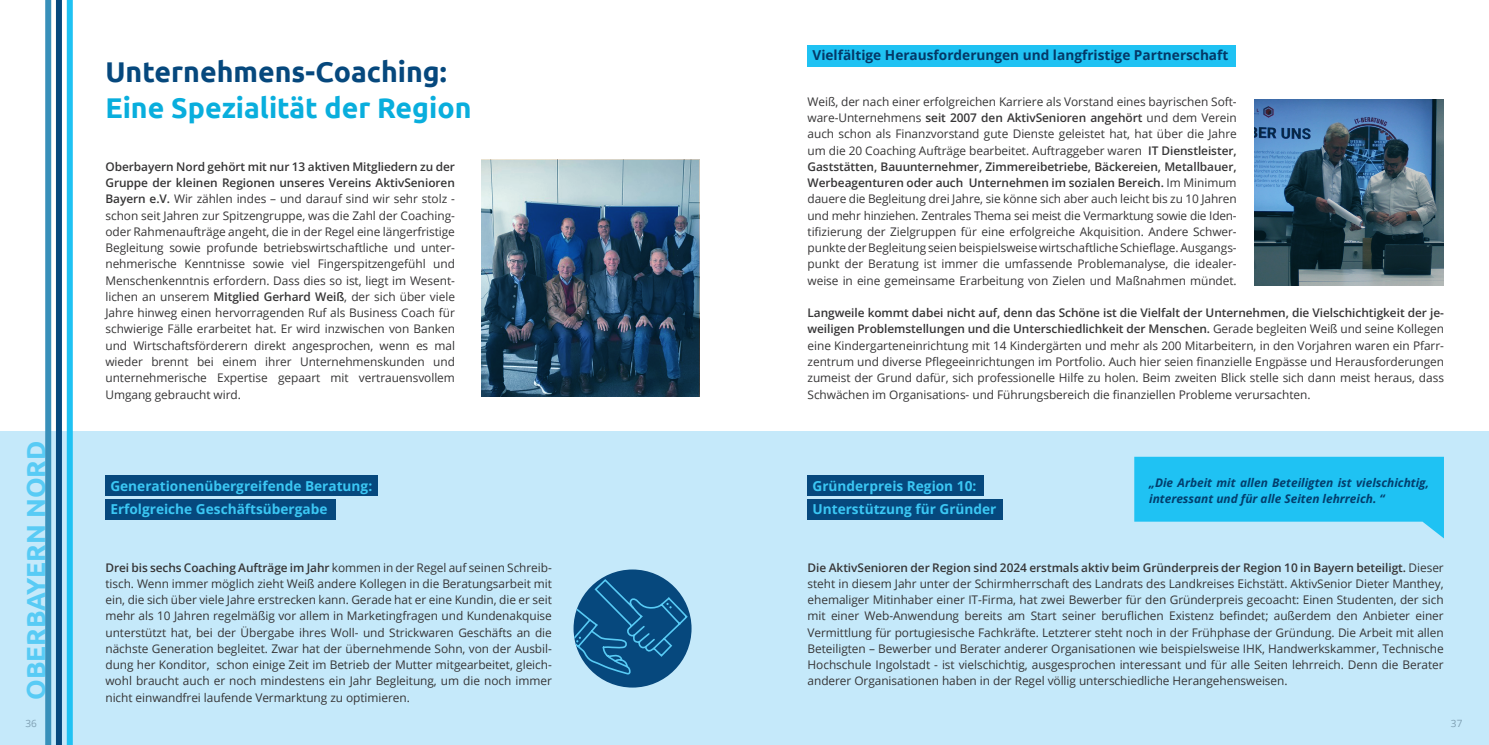
<style>
.page{position:relative;width:1489px;height:745px;background:#fff}
.page>*{position:absolute;margin:0;border:0;box-sizing:border-box;transform-origin:0 0}
.t1{font:700 28.5px "Ubuntu";color:#09aedd}
.t2{font:700 28.5px "Ubuntu";color:#06487d}
.t3{font:700 26.12px "Ubuntu";color:#58cbf5}
.t4{font:700 13.62px/22.5px "Open Sans";color:#3bc7f4}
.t5{font:700 13.62px "Open Sans";color:#043867}
.t6{font:11.88px/16.2px "Open Sans";letter-spacing:-.005em;color:#363536;text-align:justify}
.t7{font:italic 700 11.88px/16.2px "Open Sans";color:#023e6d}
.t8{font:10px "Open Sans";color:#7fa0b3}
.s1{font-weight:600}
</style>
<div class="page">
<div style="left:0;top:431px;width:1488px;height:313px;background:#c5e9fa"></div>
<div style="left:105px;top:475px;width:273px;height:20px;background:#06487d"></div>
<div style="left:105px;top:499px;width:230px;height:20px;background:#06487d"></div>
<div style="left:573px;top:569px;width:118px;height:118px;background:#06487d;border-radius:50%"></div>
<svg style="left:573px;top:577px;width:116px;height:97px"></svg>
<img style="left:481px;top:160px;width:218px;height:236px">
<div style="left:807px;top:45px;width:429px;height:21px;background:#1fc2f3"></div>
<img style="left:1254px;top:99px;width:189px;height:186px">
<svg style="left:1134px;top:456px;width:309px;height:82px"></svg>
<div style="left:807px;top:475px;width:176px;height:20px;background:#06487d"></div>
<div style="left:807px;top:499px;width:196px;height:20px;background:#06487d"></div>
<svg style="left:45px;top:0;width:28px;height:744px"></svg>
<h2 class="t3" style="left:20px;top:699px;width:260px;rotate:-90deg">OBERBAYERN NORD</h2>
<h1 class="t2" style="left:105px;top:54px;width:343px">Unternehmens-Coaching:</h1>
<h1 class="t1" style="left:105px;top:91px;width:367px">Eine Spezialität der Region</h1>
<p class="t6" style="left:105px;top:158px;width:351px"><span class="s1">Oberbayern Nord gehört mit nur 13 aktiven Mitgliedern zu der Gruppe der kleinen Regionen unseres Vereins AktivSenioren Bayern e.V.</span> Wir zählen indes – und darauf sind wir sehr stolz - schon seit Jahren zur Spitzengruppe, was die Zahl der Coaching&shy;oder Rahmenaufträge angeht, die in der Regel eine längerfristige Begleitung sowie profunde betriebswirtschaftliche und unter&shy;nehmerische Kenntnisse sowie viel Fingerspitzengefühl und Menschenkenntnis erfordern. Dass dies so ist, liegt im Wesent&shy;lichen an unserem <span class="s1">Mitglied Gerhard Weiß</span>, der sich über viele Jahre hinweg einen hervorragenden Ruf als Business Coach für schwierige Fälle erarbeitet hat. Er wird inzwischen von Banken und Wirtschaftsförderern direkt angesprochen, wenn es mal wieder brennt bei einem ihrer Unternehmenskunden und unternehmerische Expertise gepaart mit vertrauensvollem Umgang gebraucht wird.</p>
<p class="t4" style="left:110px;top:474px;width:263px">Generationenübergreifende Beratung:<br>Erfolgreiche Geschäftsübergabe</p>
<p class="t5" style="left:812px;top:46px;width:417px">Vielfältige Herausforderungen und langfristige Partnerschaft</p>
<p class="t6" style="left:807px;top:93px;width:430px">Weiß, der nach einer erfolgreichen Karriere als Vorstand eines bayrischen Soft&shy;ware-Unternehmens <span class="s1">seit 2007 den AktivSenioren angehört</span> und dem Verein auch schon als Finanzvorstand gute Dienste geleistet hat, hat über die Jahre um die 20 Coaching Aufträge bearbeitet. Auftraggeber waren <span class="s1">IT Dienstleister, Gaststätten, Bauunternehmer, Zimmereibetriebe, Bäckereien, Metallbauer, Werbeagenturen oder auch Unternehmen im sozialen Bereich.</span> Im Minimum dauere die Begleitung drei Jahre, sie könne sich aber auch leicht bis zu 10 Jahren und mehr hinziehen. Zentrales Thema sei meist die Vermarktung sowie die Iden&shy;tifizierung der Zielgruppen für eine erfolgreiche Akquisition. Andere Schwer&shy;punkte der Begleitung seien beispielsweise wirtschaftliche Schieflage. Ausgangs&shy;punkt der Beratung ist immer die umfassende Problemanalyse, die idealer&shy;weise in eine gemeinsame Erarbeitung von Zielen und Maßnahmen mündet.</p>
<p class="t6" style="left:807px;top:304px;width:638px"><span class="s1">Langweile kommt dabei nicht auf, denn das Schöne ist die Vielfalt der Unternehmen, die Vielschichtigkeit der je&shy;weiligen Problemstellungen und die Unterschiedlichkeit der Menschen.</span> Gerade begleiten Weiß und seine Kollegen eine Kindergarteneinrichtung mit 14 Kindergärten und mehr als 200 Mitarbeitern, in den Vorjahren waren ein Pfarr&shy;zentrum und diverse Pflegeeinrichtungen im Portfolio. Auch hier seien finanzielle Engpässe und Herausforderungen zumeist der Grund dafür, sich professionelle Hilfe zu holen. Beim zweiten Blick stelle sich dann meist heraus, dass Schwächen im Organisations- und Führungsbereich die finanziellen Probleme verursachten.</p>
<p class="t4" style="left:812px;top:474px;width:185px">Gründerpreis Region 10:<br>Unterstützung für Gründer</p>
<p class="t7" style="left:1149px;top:473px;width:281px">„Die Arbeit mit allen Beteiligten ist vielschichtig, interessant und für alle Seiten lehrreich. “</p>
<p class="t6" style="left:105px;top:558px;width:448px"><span class="s1">Drei bis sechs Coaching Aufträge im Jahr</span> kommen in der Regel auf seinen Schreib&shy;tisch. Wenn immer möglich zieht Weiß andere Kollegen in die Beratungsarbeit mit ein, die sich über viele Jahre erstrecken kann. Gerade hat er eine Kundin, die er seit mehr als 10 Jahren regelmäßig vor allem in Marketingfragen und Kundenakquise unterstützt hat, bei der Übergabe ihres Woll- und Strickwaren Geschäfts an die nächste Generation begleitet. Zwar hat der übernehmende Sohn, von der Ausbil&shy;dung her Konditor, schon einige Zeit im Betrieb der Mutter mitgearbeitet, gleich&shy;wohl braucht auch er noch mindestens ein Jahr Begleitung, um die noch immer nicht einwandfrei laufende Vermarktung zu optimieren.</p>
<p class="t6" style="left:807px;top:558px;width:637px"><span class="s1">Die AktivSenioren der Region sind 2024 erstmals aktiv beim Gründerpreis der Region 10 in Bayern beteiligt.</span> Dieser steht in diesem Jahr unter der Schirmherrschaft des Landrats des Landkreises Eichstätt. AktivSenior Dieter Manthey, ehemaliger Mitinhaber einer IT-Firma, hat zwei Bewerber für den Gründerpreis gecoacht: Einen Studenten, der sich mit einer Web-Anwendung bereits am Start seiner beruflichen Existenz befindet; außerdem den Anbieter einer Vermittlung für portugiesische Fachkräfte. Letzterer steht noch in der Frühphase der Gründung. Die Arbeit mit allen Beteiligten – Bewerber und Berater anderer Organisationen wie beispielsweise IHK, Handwerkskammer, Technische Hochschule Ingolstadt - ist vielschichtig, ausgesprochen interessant und für alle Seiten lehrreich. Denn die Berater anderer Organisationen haben in der Regel völlig unterschiedliche Herangehensweisen.</p>
<p class="t8" style="left:25px;top:716px;width:13px">36</p>
<p class="t8" style="left:1450px;top:716px;width:13px">37</p>
</div>
